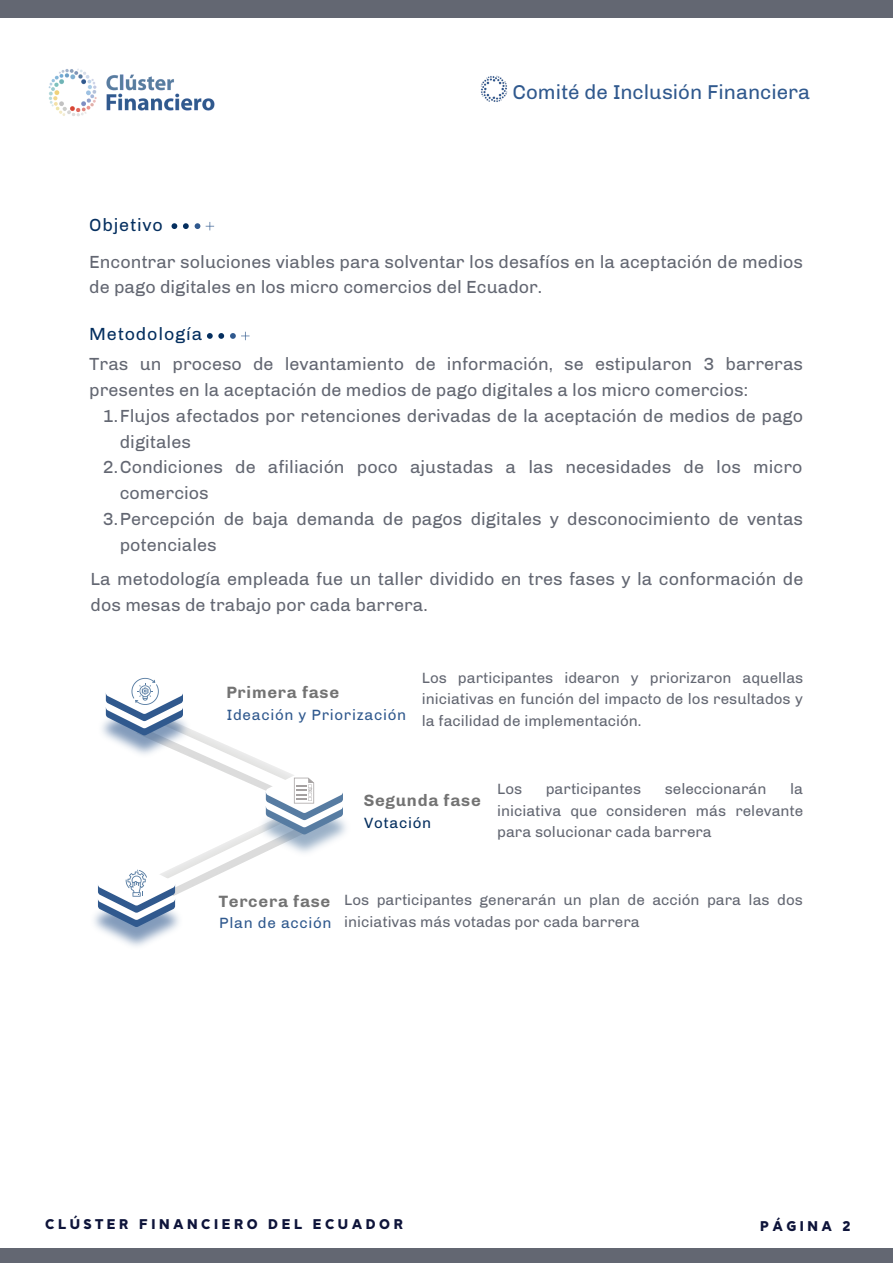
<style>
.page{position:relative;width:893px;height:1264px;background:#fff}
.page>*{position:absolute;margin:0;border:0;box-sizing:border-box;transform-origin:0 0}
.t1{font:20.55px "Chivo";color:#30598e}
.t2{font:18px/25.8px "Chivo";color:#636772}
.t3{font:18px "Chivo";letter-spacing:.045em;color:#052f5f}
.t4{font:700 16.8px "Chivo";letter-spacing:.045em;color:#737373}
.t5{font:15.3px/21.8px "Chivo";color:#636772;text-align:justify}
.t6{font:15.3px "Chivo";letter-spacing:.045em;color:#30598e}
.t7{font:15.3px "Chivo";letter-spacing:.045em;color:#052f5f}
.t8{font:900 14.1px "Daikon";letter-spacing:.25em;color:#0e143a}
.s1{font-weight:700;font-size:16.8px;color:#737373}
.s2{color:#30598e}
</style>
<div class="page">
<img style="left:48px;top:69px;width:167px;height:47px">
<div style="left:0;top:0;width:892px;height:18px;background:#636772"></div>
<img style="left:480px;top:75px;width:28px;height:27px">
<div style="left:0;top:1248px;width:892px;height:14px;background:#636772"></div>
<img style="left:343px;top:820px;width:3px;height:15px">
<svg style="left:98px;top:677px;width:245px;height:250px"></svg>
<svg style="left:171px;top:223px;width:6px;height:6px"></svg>
<svg style="left:183px;top:223px;width:6px;height:6px"></svg>
<svg style="left:195px;top:223px;width:5px;height:6px"></svg>
<svg style="left:206px;top:222px;width:8px;height:8px"></svg>
<svg style="left:207px;top:333px;width:17px;height:6px"></svg>
<svg style="left:230px;top:332px;width:19px;height:8px"></svg>
<p class="t3" style="left:89px;top:214px;width:75px">Objetivo</p>
<p class="t1" style="left:512px;top:80px;width:299px">Comité de Inclusión Financiera</p>
<p class="t2" style="left:89px;top:248px;width:715px">Encontrar soluciones viables para solventar los desafíos en la aceptación de medios de pago digitales en los micro comercios del Ecuador.</p>
<p class="t3" style="left:89px;top:323px;width:114px">Metodología</p>
<p class="t2" style="left:89px;top:351px;width:715px">Tras un proceso de levantamiento de información, se estipularon 3 barreras presentes en la aceptación de medios de pago digitales a los micro comercios:</p>
<p class="t2" style="left:103px;top:402px;width:702px">1.Flujos afectados por retenciones derivadas de la aceptación de medios de pago</p>
<p class="t2" style="left:120px;top:428px;width:73px">digitales</p>
<p class="t2" style="left:103px;top:454px;width:701px">2.Condiciones de afiliación poco ajustadas a las necesidades de los micro</p>
<p class="t2" style="left:120px;top:480px;width:90px">comercios</p>
<p class="t2" style="left:103px;top:506px;width:702px">3.Percepción de baja demanda de pagos digitales y desconocimiento de ventas</p>
<p class="t2" style="left:120px;top:532px;width:99px">potenciales</p>
<p class="t2" style="left:91px;top:566px;width:714px">La metodología empleada fue un taller dividido en tres fases y la conformación de dos mesas de trabajo por cada barrera.</p>
<p class="t4" style="left:226px;top:682px;width:114px">Primera fase</p>
<p class="t6" style="left:227px;top:705px;width:181px">Ideación y Priorización</p>
<p class="t5" style="left:422px;top:666px;width:383px">Los participantes idearon y priorizaron aquellas iniciativas en función del impacto de los resultados y la facilidad de implementación.</p>
<p class="t4" style="left:363px;top:790px;width:119px">Segunda fase</p>
<p class="t7" style="left:364px;top:813px;width:68px">Votación</p>
<p class="t5" style="left:497px;top:777px;width:308px;text-indent:293px">la iniciativa que consideren más relevante para solucionar cada barrera</p>
<p class="t5" style="left:497px;top:777px;width:27px">Los</p>
<p class="t5" style="left:545px;top:777px;width:97px">participantes</p>
<p class="t5" style="left:664px;top:777px;width:103px">seleccionarán</p>
<p class="t5" style="left:219px;top:889px;width:585px"><span class="s1">Tercera fase</span> Los participantes generarán un plan de acción para las dos<br><span class="s2">Plan de acción</span> iniciativas más votadas por cada barrera</p>
<p class="t8" style="left:45px;top:1216px;width:359px">CLÚSTER FINANCIERO DEL ECUADOR</p>
<p class="t8" style="left:760px;top:1218px;width:91px">PÁGINA 2</p>
</div>
